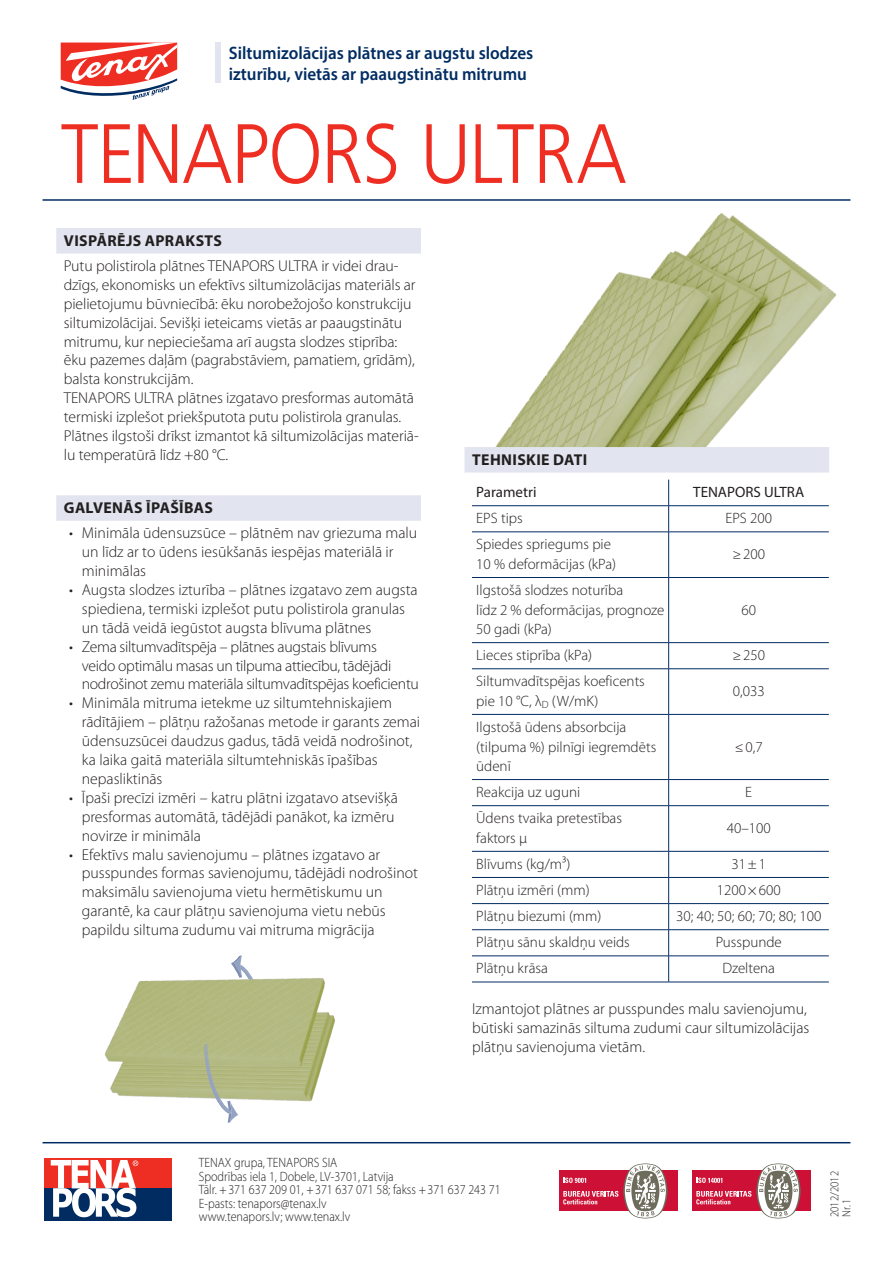
<style>
.page{position:relative;width:893px;height:1263px;background:#fff}
.page>*{position:absolute;margin:0;border:0;box-sizing:border-box;transform-origin:0 0}
.t1{font:300 84px "Frutiger";letter-spacing:-.015em;color:#ee2e22;scale:.9 1}
.t2{font:600 18px/21.6px "Myriad Pro";color:#002c62;scale:.95 1}
.t3{font:300 15.75px/18.9px "Myriad Pro";color:#231f20}
.t4{font:300 15.75px/18.9px "Myriad Pro";letter-spacing:-.02em;color:#231f20}
.t5{font:700 15.75px "Myriad Pro";letter-spacing:.02em;color:#231f20}
.t6{font:300 15px/19.5px "Myriad Pro";color:#231f20}
.t7{font:15px "Myriad Pro";color:#231f20}
.t8{font:300 13.5px/13.5px "Myriad Pro";color:#231f20;scale:.9 1}
.t9{font:300 12px/12px "Myriad Pro";color:#231f20;scale:.9 1}
</style>
<div class="page">
<hr style="left:43px;top:1142px;width:807px;height:1px;background:#002c62">
<div style="left:559px;top:1170px;width:118px;height:41px;background:#cd1136"></div>
<svg style="left:563px;top:1163px;width:105px;height:55px"></svg>
<div style="left:692px;top:1170px;width:119px;height:41px;background:#cd1136"></div>
<svg style="left:696px;top:1163px;width:105px;height:55px"></svg>
<div style="left:44px;top:1158px;width:128px;height:32px;background:#ee2e22"></div>
<div style="left:44px;top:1188px;width:128px;height:33px;background:#002c62"></div>
<svg style="left:51px;top:1160px;width:87px;height:57px"></svg>
<hr style="left:43px;top:199px;width:807px;height:2px;background:#002c62">
<div style="left:215px;top:43px;width:6px;height:40px;background:#e2e5f0"></div>
<svg style="left:61px;top:43px;width:116px;height:57px"></svg>
<img style="left:495px;top:213px;width:342px;height:234px">
<div style="left:56px;top:228px;width:365px;height:26px;background:#e2e5f0"></div>
<div style="left:56px;top:495px;width:365px;height:26px;background:#e2e5f0"></div>
<div style="left:464px;top:447px;width:365px;height:26px;background:#e2e5f0"></div>
<hr style="left:472px;top:505px;width:197px;height:1px;background:#002c62">
<hr style="left:669px;top:505px;width:160px;height:1px;background:#002c62">
<svg style="left:668px;top:480px;width:1px;height:52px"></svg>
<hr style="left:472px;top:532px;width:197px;height:1px;background:#002c62">
<hr style="left:669px;top:532px;width:160px;height:1px;background:#002c62">
<hr style="left:668px;top:532px;width:1px;height:45px;background:#002c62">
<hr style="left:472px;top:577px;width:197px;height:1px;background:#002c62">
<hr style="left:669px;top:577px;width:160px;height:1px;background:#002c62">
<hr style="left:668px;top:578px;width:1px;height:64px;background:#002c62">
<hr style="left:472px;top:642px;width:197px;height:1px;background:#002c62">
<hr style="left:669px;top:642px;width:160px;height:1px;background:#002c62">
<svg style="left:668px;top:643px;width:1px;height:25px"></svg>
<hr style="left:472px;top:668px;width:197px;height:1px;background:#002c62">
<hr style="left:669px;top:668px;width:160px;height:1px;background:#002c62">
<hr style="left:668px;top:669px;width:1px;height:45px;background:#002c62">
<hr style="left:472px;top:714px;width:197px;height:1px;background:#002c62">
<hr style="left:669px;top:714px;width:160px;height:1px;background:#002c62">
<hr style="left:668px;top:715px;width:1px;height:64px;background:#002c62">
<hr style="left:472px;top:779px;width:197px;height:1px;background:#002c62">
<hr style="left:669px;top:779px;width:160px;height:1px;background:#002c62">
<svg style="left:668px;top:780px;width:1px;height:25px"></svg>
<hr style="left:472px;top:805px;width:197px;height:1px;background:#002c62">
<hr style="left:669px;top:805px;width:160px;height:1px;background:#002c62">
<hr style="left:668px;top:806px;width:1px;height:45px;background:#002c62">
<hr style="left:472px;top:851px;width:197px;height:1px;background:#002c62">
<hr style="left:669px;top:851px;width:160px;height:1px;background:#002c62">
<hr style="left:472px;top:877px;width:197px;height:1px;background:#002c62">
<hr style="left:669px;top:877px;width:160px;height:1px;background:#002c62">
<hr style="left:472px;top:903px;width:197px;height:1px;background:#002c62">
<hr style="left:669px;top:903px;width:160px;height:1px;background:#002c62">
<hr style="left:472px;top:929px;width:197px;height:1px;background:#002c62">
<hr style="left:669px;top:929px;width:160px;height:1px;background:#002c62">
<hr style="left:472px;top:955px;width:197px;height:1px;background:#002c62">
<hr style="left:669px;top:955px;width:160px;height:1px;background:#002c62">
<svg style="left:668px;top:851px;width:1px;height:131px"></svg>
<hr style="left:472px;top:982px;width:197px;height:1px;background:#002c62">
<hr style="left:669px;top:982px;width:160px;height:1px;background:#002c62">
<img style="left:104px;top:955px;width:231px;height:147px">
<svg style="left:204px;top:1044px;width:34px;height:79px"></svg>
<p class="t2" style="left:229px;top:41px;width:322px">Siltumizolācijas plātnes ar augstu slodzes izturību, vietās ar paaugstinātu mitrumu</p>
<h1 class="t1" style="left:61px;top:105px;width:630px">TENAPORS ULTRA</h1>
<p class="t5" style="left:64px;top:230px;width:160px">VISPĀRĒJS APRAKSTS</p>
<p class="t3" style="left:64px;top:256px;width:356px">Putu polistirola plātnes TENAPORS ULTRA ir videi drau&shy;dzīgs, ekonomisks un efektīvs siltumizolācijas materiāls ar pielietojumu būvniecībā: ēku norobežojošo konstrukciju siltumizolācijai. Sevišķi ieteicams vietās ar paaugstinātu mitrumu, kur nepieciešama arī augsta slodzes stiprība: ēku pazemes daļām (pagrabstāviem, pamatiem, grīdām), balsta konstrukcijām.<br>TENAPORS ULTRA plātnes izgatavo presformas automātā termiski izplešot priekšputota putu polistirola granulas.<br>Plātnes ilgstoši drīkst izmantot kā siltumizolācijas materiā&shy;lu temperatūrā līdz +80 °C.</p>
<p class="t5" style="left:64px;top:497px;width:151px">GALVENĀS ĪPAŠĪBAS</p>
<p class="t3" style="left:82px;top:523px;width:337px;text-indent:-13px">• Minimāla ūdensuzsūce – plātnēm nav griezuma malu un līdz ar to ūdens iesūkšanās iespējas materiālā ir minimālas</p>
<p class="t3" style="left:82px;top:580px;width:337px;text-indent:-13px">• Augsta slodzes izturība – plātnes izgatavo zem augsta spiediena, termiski izplešot putu polistirola granulas un tādā veidā iegūstot augsta blīvuma plātnes</p>
<p class="t4" style="left:82px;top:637px;width:339px;text-indent:-13px">• Zema siltumvadītspēja – plātnes augstais blīvums<br>veido optimālu masas un tilpuma attiecību, tādējādi nodrošinot zemu materiāla siltumvadītspējas koeficientu</p>
<p class="t3" style="left:82px;top:693px;width:340px;text-indent:-13px">• Minimāla mitruma ietekme uz siltumtehniskajiem rādītājiem – plātņu ražošanas metode ir garants zemai ūdensuzsūcei daudzus gadus, tādā veidā nodrošinot, ka laika gaitā materiāla siltumtehniskās īpašības nepasliktinās</p>
<p class="t3" style="left:82px;top:788px;width:318px;text-indent:-13px">• Īpaši precīzi izmēri – katru plātni izgatavo atsevišķā presformas automātā, tādējādi panākot, ka izmēru novirze ir minimāla</p>
<p class="t3" style="left:82px;top:845px;width:338px;text-indent:-13px">• Efektīvs malu savienojumu – plātnes izgatavo ar pusspundes formas savienojumu, tādējādi nodrošinot maksimālu savienojuma vietu hermētiskumu un garantē, ka caur plātņu savienojuma vietu nebūs papildu siltuma zudumu vai mitruma migrācija</p>
<p class="t5" style="left:472px;top:449px;width:117px">TEHNISKIE DATI</p>
<p class="t7" style="left:476px;top:483px;width:62px">Parametri</p>
<p class="t7" style="left:693px;top:483px;width:113px">TENAPORS ULTRA</p>
<p class="t6" style="left:476px;top:508px;width:48px">EPS tips</p>
<p class="t6" style="left:725px;top:508px;width:48px">EPS 200</p>
<p class="t6" style="left:476px;top:535px;width:141px">Spiedes spriegums pie<br>10 % deformācijas (kPa)</p>
<p class="t6" style="left:732px;top:544px;width:34px">≥200</p>
<p class="t6" style="left:476px;top:580px;width:190px">Ilgstošā slodzes noturība<br>līdz 2 % deformācijas, prognoze<br>50 gadi (kPa)</p>
<p class="t6" style="left:741px;top:600px;width:16px">60</p>
<p class="t6" style="left:476px;top:645px;width:117px">Lieces stiprība (kPa)</p>
<p class="t6" style="left:732px;top:645px;width:34px">≥250</p>
<p class="t6" style="left:476px;top:671px;width:170px">Siltumvadītspējas koeficents pie 10 °C, λ<sub>D</sub> (W/mK)</p>
<p class="t6" style="left:733px;top:681px;width:33px">0,033</p>
<p class="t6" style="left:476px;top:717px;width:182px">Ilgstošā ūdens absorbcija (tilpuma %) pilnīgi iegremdēts ūdenī</p>
<p class="t6" style="left:735px;top:737px;width:30px">≤0,7</p>
<p class="t6" style="left:476px;top:782px;width:105px">Reakcija uz uguni</p>
<p class="t6" style="left:745px;top:782px;width:8px">E</p>
<p class="t6" style="left:476px;top:808px;width:147px">Ūdens tvaika pretestības faktors µ</p>
<p class="t6" style="left:727px;top:818px;width:46px">40–100</p>
<p class="t6" style="left:476px;top:854px;width:96px">Blīvums (kg/m3)</p>
<p class="t6" style="left:731px;top:854px;width:36px">31±1</p>
<p class="t6" style="left:476px;top:880px;width:115px">Plātņu izmēri (mm)</p>
<p class="t6" style="left:717px;top:880px;width:65px">1200×600</p>
<p class="t6" style="left:476px;top:906px;width:127px">Plātņu biezumi (mm)</p>
<p class="t6" style="left:676px;top:906px;width:147px">30; 40; 50; 60; 70; 80; 100</p>
<p class="t6" style="left:476px;top:932px;width:155px">Plātņu sānu skaldņu veids</p>
<p class="t6" style="left:716px;top:932px;width:68px">Pusspunde</p>
<p class="t6" style="left:476px;top:958px;width:73px">Plātņu krāsa</p>
<p class="t6" style="left:722px;top:958px;width:54px">Dzeltena</p>
<p class="t3" style="left:472px;top:999px;width:339px">Izmantojot plātnes ar pusspundes malu savienojumu, būtiski samazinās siltuma zudumi caur siltumizolācijas plātņu savienojuma vietām.</p>
<p class="t8" style="left:199px;top:1156px;width:337px">TENAX grupa, TENAPORS SIA<br>Spodrības iela 1, Dobele, LV-3701, Latvija<br>Tālr. + 371 637 209 01, + 371 637 071 58; fakss + 371 637 243 71<br>E-pasts: tenapors@tenax.lv<br>www.tenapors.lv; www.tenax.lv</p>
<p class="t9" style="left:828px;top:1217px;width:53px;rotate:-90deg">2012/2012<br>Nr. 1</p>
</div>
